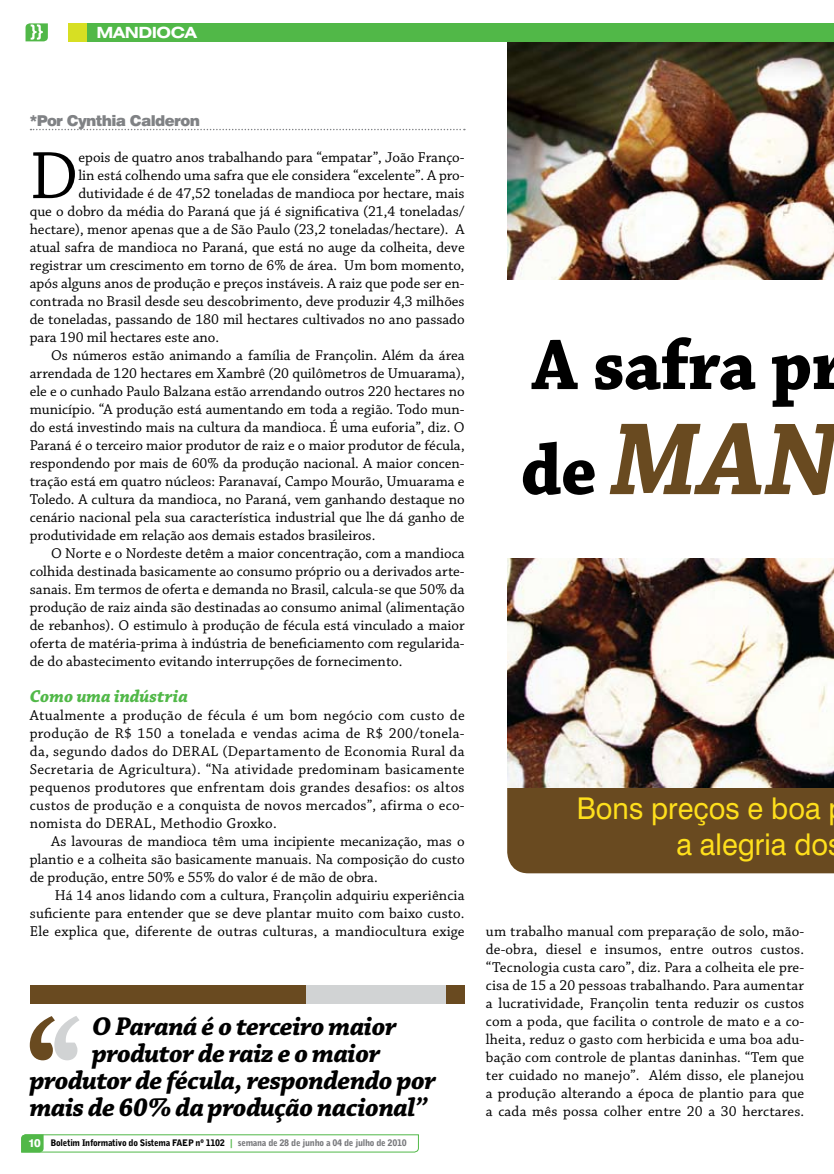
<style>
.page{position:relative;width:834px;height:1174px;background:#fff}
.page>*{position:absolute;margin:0;border:0;box-sizing:border-box;transform-origin:0 0}
.t1{font:italic 700 108px "Chaparral Pro";color:#694a20;scale:.96 1}
.t2{font:700 75px "Chaparral Pro";letter-spacing:-.01em;color:#000;scale:.96 1}
.t3{font:70.35px "Chaparral Pro";color:#000}
.t4{font:30px/36px "Swiss 721 BT";color:#fedf1c;text-align:right;scale:.96 1}
.t5{font:italic 700 27px "Chaparral Pro";letter-spacing:-.02em;color:#000}
.t6{font:italic 700 18px "Chaparral Pro";color:#51b848}
.t7{font:700 expanded 15.45px "Swiss 721 BT";color:#fff}
.t8{font:15px/18px "Chaparral Pro";color:#000;text-align:justify}
.t9{font:900 15px "Swiss 721 BT";letter-spacing:-.04em;color:#808285}
.t10{font:900 9px "Bell Gothic BT";letter-spacing:-.03em;color:#000}
.s1{font-family:"Swiss 721 BT";font-weight:800;font-size:11.25px;color:#fff}
.s2{font-family:"Bell Centennial BT Bold Listing";font-weight:400;color:#51b848}
.s3{color:#77787b}
.s4{font-style:normal;font-size:75px;color:#000}
</style>
<div class="page">
<svg style="left:21px;top:1134px;width:398px;height:18px"></svg>
<div style="left:507px;top:787px;width:326px;height:86px;background:#694a20"></div>
<img style="left:507px;top:41px;width:326px;height:238px">
<div style="left:68px;top:23px;width:765px;height:18px;background:#51b848"></div>
<div style="left:68px;top:23px;width:18px;height:18px;background:#d7df23"></div>
<svg style="left:26px;top:23px;width:22px;height:18px"></svg>
<svg style="left:31px;top:129px;width:434px;height:1px"></svg>
<img style="left:507px;top:558px;width:326px;height:229px">
<div style="left:167px;top:985px;width:295px;height:18px;background:#d1d3d4"></div>
<div style="left:446px;top:985px;width:18px;height:18px;background:#694a20"></div>
<div style="left:30px;top:985px;width:275px;height:18px;background:#694a20"></div>
<svg style="left:30px;top:1016px;width:49px;height:44px"></svg>
<p class="t7" style="left:97px;top:23px;width:14px">MANDIOCA</p>
<p class="t9" style="left:30px;top:112px;width:172px">*Por Cynthia Calderon</p>
<h3 class="t3" style="left:30px;top:137px;width:50px">D</h3>
<p class="t8" style="left:78px;top:149px;width:387px">epois de quatro anos trabalhando para “empatar”, João Franço-</p>
<p class="t8" style="left:78px;top:167px;width:387px">lin está colhendo uma safra que ele considera “excelente”. A pro-</p>
<p class="t8" style="left:78px;top:185px;width:387px">dutividade é de 47,52 toneladas de mandioca por hectare, mais</p>
<p class="t8" style="left:30px;top:203px;width:436px">que o dobro da média do Paraná que já é significativa (21,4 toneladas/</p>
<p class="t8" style="left:30px;top:221px;width:436px">hectare), menor apenas que a de São Paulo (23,2 toneladas/hectare). A</p>
<p class="t8" style="left:30px;top:239px;width:436px">atual safra de mandioca no Paraná, que está no auge da colheita, deve</p>
<p class="t8" style="left:30px;top:257px;width:436px">registrar um crescimento em torno de 6% de área. Um bom momento,</p>
<p class="t8" style="left:30px;top:275px;width:436px">após alguns anos de produção e preços instáveis. A raiz que pode ser en-</p>
<p class="t8" style="left:30px;top:293px;width:436px">contrada no Brasil desde seu descobrimento, deve produzir 4,3 milhões</p>
<p class="t8" style="left:30px;top:311px;width:436px">de toneladas, passando de 180 mil hectares cultivados no ano passado</p>
<p class="t8" style="left:30px;top:329px;width:191px">para 190 mil hectares este ano.</p>
<p class="t8" style="left:51px;top:347px;width:415px">Os números estão animando a família de Françolin. Além da área</p>
<p class="t8" style="left:30px;top:365px;width:436px">arrendada de 120 hectares em Xambrê (20 quilômetros de Umuarama),</p>
<p class="t8" style="left:30px;top:383px;width:436px">ele e o cunhado Paulo Balzana estão arrendando outros 220 hectares no</p>
<p class="t8" style="left:30px;top:401px;width:436px">município. “A produção está aumentando em toda a região. Todo mun-</p>
<p class="t8" style="left:30px;top:419px;width:436px">do está investindo mais na cultura da mandioca. É uma euforia”, diz. O</p>
<p class="t8" style="left:30px;top:437px;width:436px">Paraná é o terceiro maior produtor de raiz e o maior produtor de fécula,</p>
<p class="t8" style="left:30px;top:455px;width:436px">respondendo por mais de 60% da produção nacional. A maior concen-</p>
<p class="t8" style="left:30px;top:473px;width:436px">tração está em quatro núcleos: Paranavaí, Campo Mourão, Umuarama e</p>
<p class="t8" style="left:30px;top:491px;width:436px">Toledo. A cultura da mandioca, no Paraná, vem ganhando destaque no</p>
<p class="t8" style="left:30px;top:509px;width:436px">cenário nacional pela sua característica industrial que lhe dá ganho de</p>
<p class="t8" style="left:30px;top:527px;width:347px">produtividade em relação aos demais estados brasileiros.</p>
<p class="t8" style="left:51px;top:545px;width:415px">O Norte e o Nordeste detêm a maior concentração, com a mandioca</p>
<p class="t8" style="left:30px;top:563px;width:436px">colhida destinada basicamente ao consumo próprio ou a derivados arte-</p>
<p class="t8" style="left:30px;top:581px;width:436px">sanais. Em termos de oferta e demanda no Brasil, calcula-se que 50% da</p>
<p class="t8" style="left:30px;top:599px;width:436px">produção de raiz ainda são destinadas ao consumo animal (alimentação</p>
<p class="t8" style="left:30px;top:617px;width:436px">de rebanhos). O estimulo à produção de fécula está vinculado a maior</p>
<p class="t8" style="left:30px;top:635px;width:436px">oferta de matéria-prima à indústria de beneficiamento com regularida-</p>
<p class="t8" style="left:30px;top:653px;width:374px">de do abastecimento evitando interrupções de fornecimento.</p>
<p class="t6" style="left:30px;top:686px;width:160px">Como uma indústria</p>
<p class="t8" style="left:30px;top:707px;width:436px">Atualmente a produção de fécula é um bom negócio com custo de produção de R$ 150 a tonelada e vendas acima de R$ 200/tonela&shy;da, segundo dados do DERAL (Departamento de Economia Rural da Secretaria de Agricultura). “Na atividade predominam basicamente pequenos produtores que enfrentam dois grandes desafios: os altos custos de produção e a conquista de novos mercados”, afirma o eco&shy;nomista do DERAL, Methodio Groxko.</p>
<p class="t8" style="left:30px;top:833px;width:436px;text-indent:21px">As lavouras de mandioca têm uma incipiente mecanização, mas o plantio e a colheita são basicamente manuais. Na composição do custo de produção, entre 50% e 55% do valor é de mão de obra.</p>
<p class="t8" style="left:30px;top:887px;width:436px;text-indent:25px">Há 14 anos lidando com a cultura, Françolin adquiriu experiência suficiente para entender que se deve plantar muito com baixo custo.<br>Ele explica que, diferente de outras culturas, a mandiocultura exige</p>
<h3 class="t5" style="left:92px;top:1011px;width:306px">O Paraná é o terceiro maior</h3>
<h3 class="t5" style="left:92px;top:1038px;width:289px">produtor de raiz e o maior</h3>
<h3 class="t5" style="left:30px;top:1065px;width:408px">produtor de fécula, respondendo por</h3>
<h3 class="t5" style="left:30px;top:1092px;width:398px">mais de 60% da produção nacional”</h3>
<p class="t10" style="left:28px;top:1137px;width:380px"><span class="s1">10</span> Boletim Informativo do Sistema FAEP nº 1102 <span class="s2">|</span> <span class="s3">semana de 28 de junho a 04 de julho de 2010</span></p>
<h2 class="t2" style="left:532px;top:321px;width:326px">A safra pr</h2>
<h1 class="t1" style="left:520px;top:396px;width:334px"><span class="s4">de</span> man</h1>
<h3 class="t4" style="left:576px;top:790px;width:263px">Bons preços e boa a alegria do</h3>
<p class="t8" style="left:486px;top:923px;width:320px">um trabalho manual com preparação de solo, mão&shy;de-obra, diesel e insumos, entre outros custos. “Tecnologia custa caro”, diz. Para a colheita ele pre&shy;cisa de 15 a 20 pessoas trabalhando. Para aumentar a lucratividade, Françolin tenta reduzir os custos com a poda, que facilita o controle de mato e a co&shy;lheita, reduz o gasto com herbicida e uma boa adu&shy;bação com controle de plantas daninhas. “Tem que ter cuidado no manejo”. Além disso, ele planejou a produção alterando a época de plantio para que a cada mês possa colher entre 20 a 30 herctares.</p>
</div>
